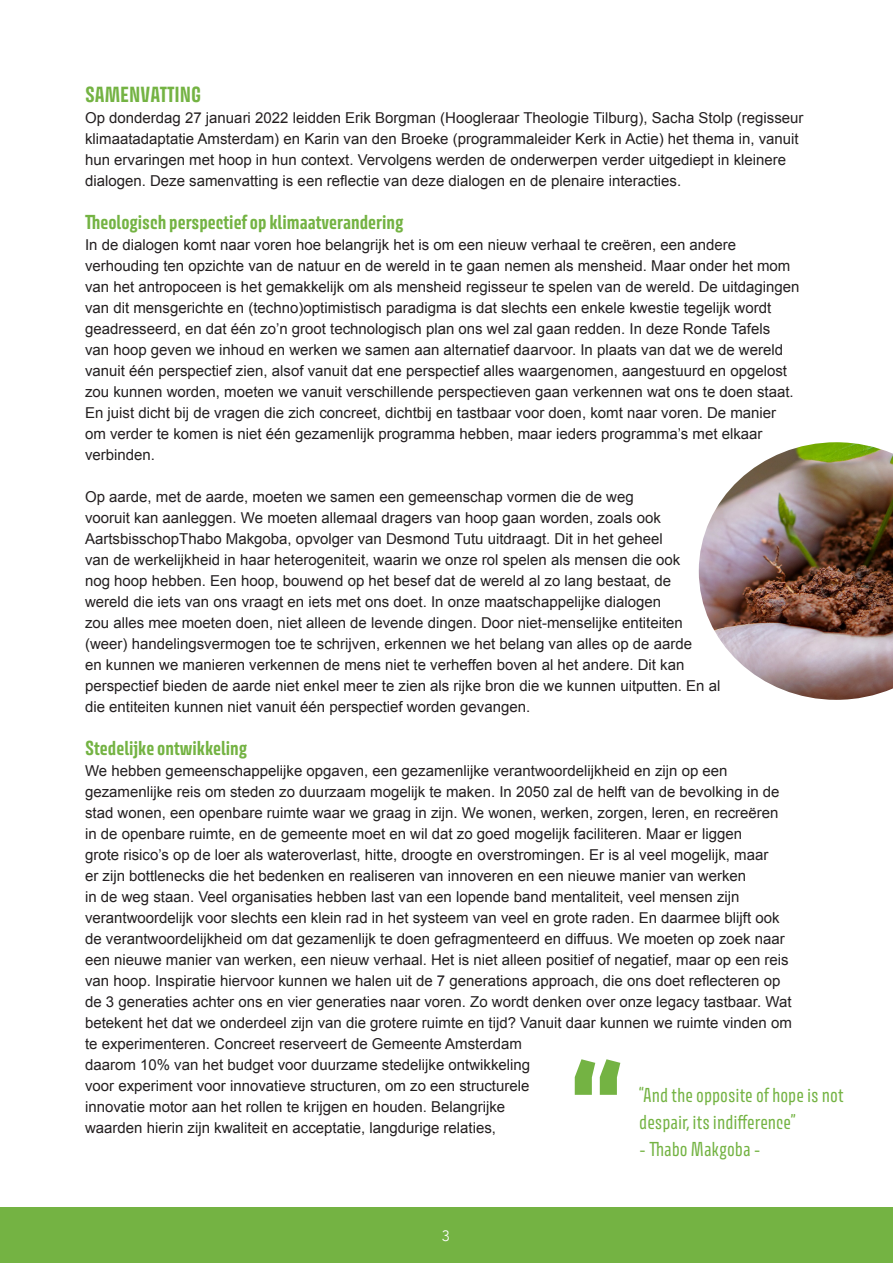
<style>
.page{position:relative;width:893px;height:1263px;background:#fff}
.page>*{position:absolute;margin:0;border:0;box-sizing:border-box;transform-origin:0 0}
.t1{font:700 150px "Avory I Latn";color:#74b343}
.t2{font:700 19.5px "Avory I Latn";color:#74b343}
.t3{font:700 18px "Avory I Latn";color:#74b343}
.t4{font:18px/27px "Avory I Latn";color:#74b343}
.t5{font:15px/21px "Arial";color:#231f20}
.t6{font:300 15px "Avenir";color:#fff}
</style>
<div class="page">
<div style="left:0;top:1208px;width:893px;height:55px;background:#74b343"></div>
<img style="left:699px;top:442px;width:194px;height:258px">
<p class="t2" style="left:85px;top:82px;width:118px">SAMENVATTING</p>
<p class="t5" style="left:85px;top:108px;width:720px">Op donderdag 27 januari 2022 leidden Erik Borgman (Hoogleraar Theologie Tilburg), Sacha Stolp (regisseur klimaatadaptatie Amsterdam) en Karin van den Broeke (programmaleider Kerk in Actie) het thema in, vanuit hun ervaringen met hoop in hun context. Vervolgens werden de onderwerpen verder uitgediept in kleinere dialogen. Deze samenvatting is een reflectie van deze dialogen en de plenaire interacties.</p>
<p class="t3" style="left:85px;top:210px;width:320px">Theologisch perspectief op klimaatverandering</p>
<p class="t5" style="left:85px;top:234px;width:716px">In de dialogen komt naar voren hoe belangrijk het is om een nieuw verhaal te creëren, een andere verhouding ten opzichte van de natuur en de wereld in te gaan nemen als mensheid. Maar onder het mom van het antropoceen is het gemakkelijk om als mensheid regisseur te spelen van de wereld. De uitdagingen van dit mensgerichte en (techno)optimistisch paradigma is dat slechts een enkele kwestie tegelijk wordt geadresseerd, en dat één zo’n groot technologisch plan ons wel zal gaan redden. In deze Ronde Tafels<br>van hoop geven we inhoud en werken we samen aan alternatief daarvoor. In plaats van dat we de wereld vanuit één perspectief zien, alsof vanuit dat ene perspectief alles waargenomen, aangestuurd en opgelost zou kunnen worden, moeten we vanuit verschillende perspectieven gaan verkennen wat ons te doen staat.<br>En juist dicht bij de vragen die zich concreet, dichtbij en tastbaar voor doen, komt naar voren. De manier om verder te komen is niet één gezamenlijk programma hebben, maar ieders programma’s met elkaar verbinden.</p>
<p class="t5" style="left:85px;top:486px;width:637px">Op aarde, met de aarde, moeten we samen een gemeenschap vormen die de weg<br>vooruit kan aanleggen. We moeten allemaal dragers van hoop gaan worden, zoals ook AartsbisschopThabo Makgoba, opvolger van Desmond Tutu uitdraagt. Dit in het geheel<br>van de werkelijkheid in haar heterogeniteit, waarin we onze rol spelen als mensen die ook<br>nog hoop hebben. Een hoop, bouwend op het besef dat de wereld al zo lang bestaat, de<br>wereld die iets van ons vraagt en iets met ons doet. In onze maatschappelijke dialogen<br>zou alles mee moeten doen, niet alleen de levende dingen. Door niet-menselijke entiteiten (weer) handelingsvermogen toe te schrijven, erkennen we het belang van alles op de aarde<br>en kunnen we manieren verkennen de mens niet te verheffen boven al het andere. Dit kan perspectief bieden de aarde niet enkel meer te zien als rijke bron die we kunnen uitputten. En al die entiteiten kunnen niet vanuit één perspectief worden gevangen.</p>
<p class="t3" style="left:85px;top:736px;width:164px">Stedelijke ontwikkeling</p>
<p class="t5" style="left:85px;top:760px;width:708px">We hebben gemeenschappelijke opgaven, een gezamenlijke verantwoordelijkheid en zijn op een gezamenlijke reis om steden zo duurzaam mogelijk te maken. In 2050 zal de helft van de bevolking in de stad wonen, een openbare ruimte waar we graag in zijn. We wonen, werken, zorgen, leren, en recreëren in de openbare ruimte, en de gemeente moet en wil dat zo goed mogelijk faciliteren. Maar er liggen<br>grote risico’s op de loer als wateroverlast, hitte, droogte en overstromingen. Er is al veel mogelijk, maar<br>er zijn bottlenecks die het bedenken en realiseren van innoveren en een nieuwe manier van werken<br>in de weg staan. Veel organisaties hebben last van een lopende band mentaliteit, veel mensen zijn verantwoordelijk voor slechts een klein rad in het systeem van veel en grote raden. En daarmee blijft ook de verantwoordelijkheid om dat gezamenlijk te doen gefragmenteerd en diffuus. We moeten op zoek naar een nieuwe manier van werken, een nieuw verhaal. Het is niet alleen positief of negatief, maar op een reis van hoop. Inspiratie hiervoor kunnen we halen uit de 7 generations approach, die ons doet reflecteren op de 3 generaties achter ons en vier generaties naar voren. Zo wordt denken over onze legacy tastbaar. Wat betekent het dat we onderdeel zijn van die grotere ruimte en tijd? Vanuit daar kunnen we ruimte vinden om te experimenteren. Concreet reserveert de Gemeente Amsterdam<br>daarom 10% van het budget voor duurzame stedelijke ontwikkeling<br>voor experiment voor innovatieve structuren, om zo een structurele<br>innovatie motor aan het rollen te krijgen en houden. Belangrijke<br>waarden hierin zijn kwaliteit en acceptatie, langdurige relaties,</p>
<p class="t1" style="left:572px;top:1032px;width:53px">“</p>
<p class="t4" style="left:639px;top:1081px;width:206px">“And the opposite of hope is not despair, its indifference”</p>
<p class="t4" style="left:639px;top:1135px;width:123px">- Thabo Makgoba -</p>
<p class="t6" style="left:442px;top:1227px;width:9px">3</p>
</div>
